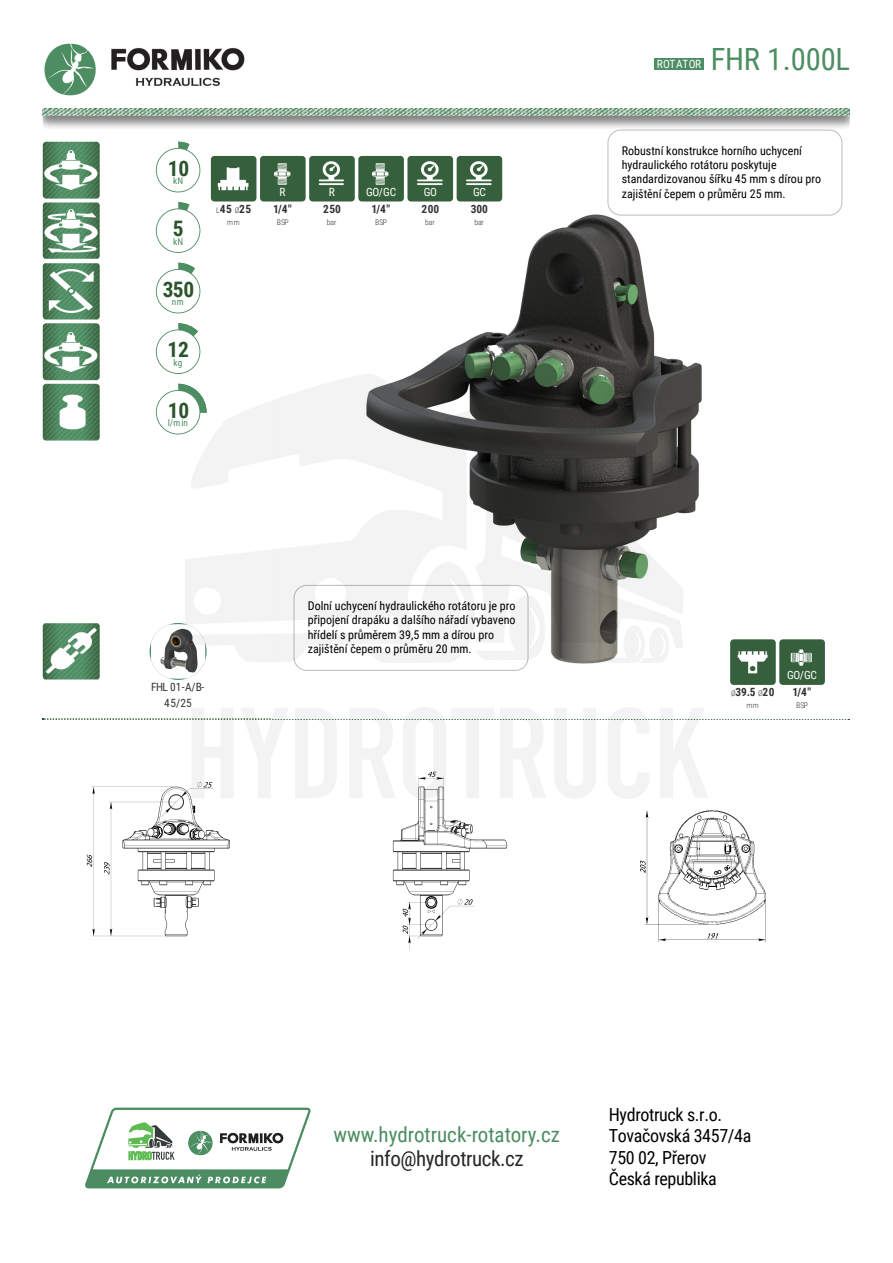
<style>
.page{position:relative;width:893px;height:1263px;background:#fff}
.page>*{position:absolute;margin:0;border:0;box-sizing:border-box;transform-origin:0 0}
.t1{font:30.6px "Roboto Condensed";letter-spacing:-.005em;color:#4d8d62}
.t2{font:700 21.3px "Roboto Condensed";letter-spacing:-.005em;color:#2b542c}
.t3{font:21px "Roboto Condensed";color:#4c8c62}
.t4{font:21px "Roboto Condensed";letter-spacing:-.02em;color:#282525}
.t5{font:18px/21.6px "Roboto Condensed";letter-spacing:-.02em;color:#000}
.t6{font:12px/14.4px "Roboto Condensed";color:#000}
.t7{font:700 11.4px "Roboto Condensed";letter-spacing:.025em;color:#333}
.t8{font:11.4px "Roboto Condensed";letter-spacing:-.03em;color:#fff}
.t9{font:11.4px/15.6px "Roboto Condensed";letter-spacing:.005em;color:#333;text-align:center}
.t10{font:11.4px "Roboto Condensed";letter-spacing:.01em;color:#fff}
.t11{font:9.3px "Roboto Condensed";letter-spacing:.01em;color:#4d8d62}
.t12{font:300 7.8px "Roboto Condensed";letter-spacing:-.015em;color:#333}
.s1{font-weight:300;font-size:7.8px}
</style>
<div class="page">
<img style="left:43px;top:58px;width:806px;height:72px">
<img style="left:43px;top:43px;width:206px;height:53px">
<div style="left:654px;top:58px;width:49px;height:12px;background:#4d8d62"></div>
<img style="left:43px;top:108px;width:806px;height:7px">
<img style="left:86px;top:799px;width:680px;height:152px">
<svg style="left:43px;top:142px;width:57px;height:299px"></svg>
<svg style="left:155px;top:142px;width:46px;height:293px"></svg>
<svg style="left:156px;top:390px;width:44px;height:44px"></svg>
<div style="left:157px;top:391px;width:42px;height:43px;background:#fff;border-radius:50%"></div>
<svg style="left:43px;top:623px;width:57px;height:57px"></svg>
<svg style="left:150px;top:623px;width:35px;height:57px"></svg>
<img style="left:151px;top:624px;width:53px;height:55px">
<img style="left:295px;top:142px;width:548px;height:529px">
<div style="left:204px;top:149px;width:309px;height:86px;background:#fff;border-radius:7px"></div>
<img style="left:211px;top:156px;width:45px;height:46px">
<img style="left:260px;top:156px;width:45px;height:46px">
<img style="left:309px;top:156px;width:46px;height:46px">
<img style="left:358px;top:156px;width:46px;height:46px">
<img style="left:407px;top:156px;width:46px;height:46px">
<img style="left:456px;top:156px;width:46px;height:46px">
<div style="left:723px;top:632px;width:112px;height:86px;background:#fff;border-radius:7px"></div>
<img style="left:730px;top:639px;width:45px;height:46px">
<img style="left:779px;top:639px;width:45px;height:46px">
<div style="left:607px;top:130px;width:235px;height:85px;border:1px solid #bcbcbc;border-radius:13px"></div>
<div style="left:294px;top:585px;width:234px;height:86px;border:1px solid #bcbcbc;border-radius:13px"></div>
<svg style="left:85px;top:1108px;width:226px;height:80px"></svg>
<img style="left:187px;top:1130px;width:98px;height:26px">
<svg style="left:185px;top:374px;width:281px;height:290px;fill:#f3f3f3"></svg>
<svg style="left:370px;top:562px;width:175px;height:102px"></svg>
<svg style="left:443px;top:402px;width:242px;height:246px"></svg>
<svg style="left:43px;top:707px;width:806px;height:92px"></svg>
<svg style="left:603px;top:625px;width:66px;height:38px"></svg>
<h2 class="t2" style="left:168px;top:153px;width:23px">10</h2>
<p class="t11" style="left:173px;top:175px;width:12px">kN</p>
<h2 class="t2" style="left:173px;top:214px;width:12px">5</h2>
<p class="t11" style="left:173px;top:235px;width:12px">kN</p>
<h2 class="t2" style="left:163px;top:274px;width:33px">350</h2>
<p class="t11" style="left:172px;top:296px;width:13px">nm</p>
<h2 class="t2" style="left:167px;top:335px;width:23px">12</h2>
<p class="t11" style="left:173px;top:356px;width:10px">kg</p>
<h2 class="t2" style="left:168px;top:395px;width:23px">10</h2>
<p class="t11" style="left:168px;top:417px;width:22px">l/min</p>
<p class="t7" style="left:216px;top:201px;width:36px"><span class="s1">L</span>45 <span class="s1">Ø</span>25</p>
<p class="t12" style="left:227px;top:217px;width:14px">mm</p>
<p class="t8" style="left:279px;top:184px;width:8px">R</p>
<p class="t8" style="left:329px;top:184px;width:8px">R</p>
<p class="t8" style="left:366px;top:184px;width:31px">GO/GC</p>
<p class="t8" style="left:424px;top:184px;width:15px">GO</p>
<p class="t8" style="left:473px;top:184px;width:14px">GC</p>
<p class="t7" style="left:273px;top:201px;width:20px">1/4"</p>
<p class="t12" style="left:277px;top:217px;width:14px">BSP</p>
<p class="t7" style="left:323px;top:201px;width:19px">250</p>
<p class="t12" style="left:327px;top:217px;width:11px">bar</p>
<p class="t7" style="left:371px;top:201px;width:20px">1/4"</p>
<p class="t12" style="left:375px;top:217px;width:14px">BSP</p>
<p class="t7" style="left:421px;top:201px;width:19px">200</p>
<p class="t12" style="left:425px;top:217px;width:11px">bar</p>
<p class="t7" style="left:471px;top:201px;width:19px">300</p>
<p class="t12" style="left:474px;top:217px;width:11px">bar</p>
<p class="t9" style="left:151px;top:679px;width:55px">FHL 01-A/B-<br>45/25</p>
<p class="t6" style="left:308px;top:598px;width:209px">Dolní uchycení hydraulického rotátoru je pro připojení drapáku a dalšího nářadí vybaveno hřídelí s průměrem 39,5 mm a dírou pro zajištění čepem o průměru 20 mm.</p>
<p class="t10" style="left:656px;top:56px;width:46px">ROTATOR</p>
<h1 class="t1" style="left:711px;top:37px;width:141px">FHR 1.000L</h1>
<p class="t6" style="left:621px;top:143px;width:201px">Robustní konstrukce horního uchycení hydraulického rotátoru poskytuje standardizovanou šířku 45 mm s dírou pro zajištění čepem o průměru 25 mm.</p>
<p class="t7" style="left:731px;top:684px;width:45px"><span class="s1">Ø</span>39.5 <span class="s1">Ø</span>20</p>
<p class="t12" style="left:746px;top:700px;width:14px">mm</p>
<p class="t8" style="left:787px;top:667px;width:31px">GO/GC</p>
<p class="t7" style="left:792px;top:684px;width:20px">1/4"</p>
<p class="t12" style="left:796px;top:700px;width:14px">BSP</p>
<h3 class="t3" style="left:333px;top:1120px;width:228px">www.hydrotruck-rotatory.cz</h3>
<h3 class="t4" style="left:370px;top:1144px;width:155px">info@hydrotruck.cz</h3>
<h3 class="t5" style="left:608px;top:1103px;width:144px">Hydrotruck s.r.o.<br>Tovačovská 3457/4a<br>750 02, Přerov<br>Česká republika</h3>
</div>
